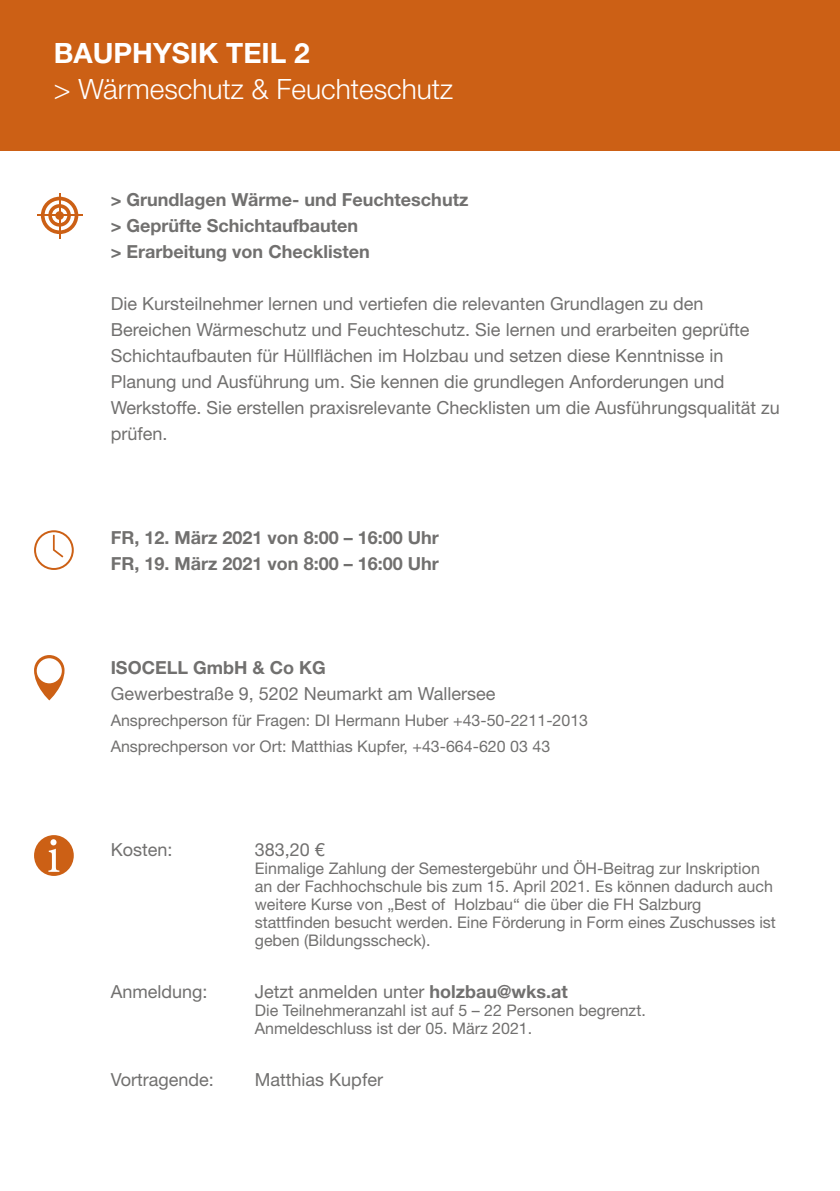
<style>
.page{position:relative;width:840px;height:1191px;background:#fff}
.page>*{position:absolute;margin:0;border:0;box-sizing:border-box;transform-origin:0 0}
.t1{font:300 28px "Helvetica Neue LT Std";color:#fff}
.t2{font:700 28px "Helvetica Neue LT Std";color:#fff}
.t3{font:18px/26px "Helvetica Neue LT Std";color:#71706f}
.t4{font:700 18px/26px "Helvetica Neue LT Std";color:#71706f}
.t5{font:16px/18px "Helvetica Neue LT Std";color:#71706f}
.s1{font-weight:700}
</style>
<div class="page">
<div style="left:0;top:0;width:839px;height:150px;background:#cc6015"></div>
<svg style="left:34px;top:835px;width:40px;height:41px"></svg>
<svg style="left:41px;top:197px;width:37px;height:37px"></svg>
<div style="left:55px;top:211px;width:9px;height:9px;background:#cc6015;border-radius:50%"></div>
<hr style="left:37px;top:215px;width:45px;height:1px;background:#cc6015">
<hr style="left:59px;top:193px;width:1px;height:45px;background:#cc6015">
<svg style="left:34px;top:530px;width:40px;height:40px"></svg>
<svg style="left:34px;top:655px;width:30px;height:45px"></svg>
<h1 class="t2" style="left:54px;top:36px;width:257px">BAUPHYSIK TEIL 2</h1>
<h1 class="t1" style="left:54px;top:72px;width:400px">&gt; Wärmeschutz &amp; Feuchteschutz</h1>
<p class="t4" style="left:111px;top:186px;width:359px">&gt; Grundlagen Wärme- und Feuchteschutz &gt; Geprüfte Schichtaufbauten<br>&gt; Erarbeitung von Checklisten</p>
<p class="t3" style="left:111px;top:290px;width:670px">Die Kursteilnehmer lernen und vertiefen die relevanten Grundlagen zu den Bereichen Wärmeschutz und Feuchteschutz. Sie lernen und erarbeiten geprüfte Schichtaufbauten für Hüllflächen im Holzbau und setzen diese Kenntnisse in Planung und Ausführung um. Sie kennen die grundlegen Anforderungen und Werkstoffe. Sie erstellen praxisrelevante Checklisten um die Ausführungsqualität zu prüfen.</p>
<p class="t4" style="left:111px;top:524px;width:329px">FR, 12. März 2021 von 8:00 – 16:00 Uhr<br>FR, 19. März 2021 von 8:00 – 16:00 Uhr</p>
<p class="t4" style="left:111px;top:654px;width:216px">ISOCELL GmbH &amp; Co KG</p>
<p class="t3" style="left:111px;top:680px;width:386px">Gewerbestraße 9, 5202 Neumarkt am Wallersee</p>
<p class="t5" style="left:111px;top:707px;width:479px;line-height:26px">Ansprechperson für Fragen: DI Hermann Huber +43-50-2211-2013<br>Ansprechperson vor Ort: Matthias Kupfer, +43-664-620 03 43</p>
<p class="t3" style="left:111px;top:836px;width:63px">Kosten:</p>
<p class="t3" style="left:255px;top:836px;width:72px">383,20 €</p>
<p class="t5" style="left:255px;top:859px;width:522px">Einmalige Zahlung der Semestergebühr und ÖH-Beitrag zur Inskription an der Fachhochschule bis zum 15. April 2021. Es können dadurch auch weitere Kurse von „Best of Holzbau“ die über die FH Salzburg stattfinden besucht werden. Eine Förderung in Form eines Zuschusses ist geben (Bildungsscheck).</p>
<p class="t3" style="left:111px;top:978px;width:98px">Anmeldung:</p>
<p class="t3" style="left:255px;top:978px;width:314px">Jetzt anmelden unter <span class="s1">holzbau@wks.at</span></p>
<p class="t5" style="left:255px;top:1001px;width:392px">Die Teilnehmeranzahl ist auf 5 – 22 Personen begrenzt.<br>Anmeldeschluss ist der 05. März 2021.</p>
<p class="t3" style="left:111px;top:1066px;width:105px">Vortragende:</p>
<p class="t3" style="left:255px;top:1066px;width:130px">Matthias Kupfer</p>
</div>
